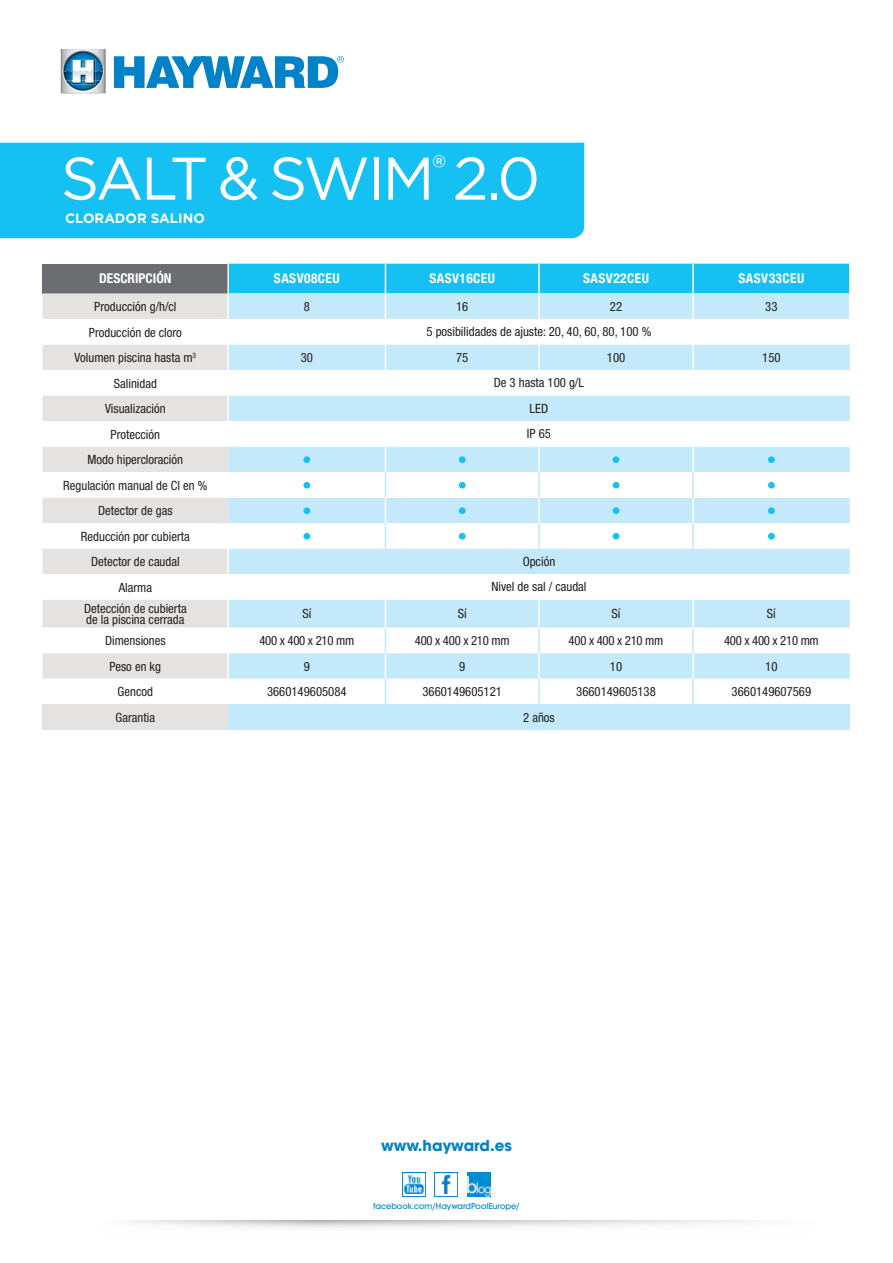
<style>
.page{position:relative;width:893px;height:1263px;background:#fff}
.page>*{position:absolute;margin:0;border:0;box-sizing:border-box;transform-origin:0 0}
.t1{font:60px "Gotham";letter-spacing:-.05em;color:#fff}
.t2{font:700 15px "ITC Avant Garde Std";color:#0081c7}
.t3{font:700 condensed 13.5px "Helvetica Neue LT Std";letter-spacing:.03em;color:#fff}
.t4{font:700 13.5px "Gotham";color:#fff}
.t5{font:700 condensed 13.5px "Helvetica Neue LT Std";color:#fff}
.t6{font:condensed 12.75px/25.5px "Helvetica Neue";color:#231f20;text-align:center}
.t7{font:condensed 12.75px "Helvetica Neue LT Std";color:#231f20}
.t8{font:condensed 12.75px "Helvetica Neue LT Std";letter-spacing:-.02em;color:#231f20}
.t9{font:500 9px "Avant Garde Gothic Itc T";color:#0081c7}
.s1{font-family:"Helvetica Neue LT Std"}
</style>
<div class="page">
<svg style="left:127px;top:1220px;width:629px;height:8px"></svg>
<div style="left:43px;top:264px;width:185px;height:29px;background:#6c6d70"></div>
<div style="left:43px;top:293px;width:184px;height:26px;background:#e4e3e1"></div>
<svg style="left:43px;top:344px;width:807px;height:335px"></svg>
<svg style="left:228px;top:421px;width:622px;height:283px"></svg>
<div style="left:43px;top:704px;width:185px;height:26px;background:#e4e3e1"></div>
<div style="left:228px;top:704px;width:622px;height:26px;background:#c3e9fa"></div>
<hr style="left:227px;top:395px;width:2px;height:26px;background:#fff">
<hr style="left:227px;top:549px;width:2px;height:25px;background:#fff">
<hr style="left:227px;top:574px;width:2px;height:26px;background:#fff">
<hr style="left:227px;top:600px;width:2px;height:28px;background:#fff">
<hr style="left:227px;top:628px;width:2px;height:25px;background:#fff">
<hr style="left:227px;top:653px;width:2px;height:26px;background:#fff">
<hr style="left:227px;top:679px;width:2px;height:25px;background:#fff">
<hr style="left:227px;top:264px;width:2px;height:29px;background:#fff">
<svg style="left:228px;top:264px;width:622px;height:55px;background:#68d3f5"></svg>
<hr style="left:227px;top:370px;width:2px;height:25px;background:#fff">
<hr style="left:227px;top:421px;width:2px;height:25px;background:#fff">
<hr style="left:227px;top:472px;width:2px;height:25px;background:#fff">
<hr style="left:227px;top:523px;width:2px;height:26px;background:#fff">
<hr style="left:227px;top:344px;width:2px;height:26px;background:#fff">
<svg style="left:385px;top:344px;width:1px;height:26px"></svg>
<hr style="left:538px;top:344px;width:2px;height:26px;background:#fff">
<hr style="left:692px;top:344px;width:2px;height:26px;background:#fff">
<hr style="left:538px;top:446px;width:2px;height:26px;background:#fff">
<hr style="left:692px;top:446px;width:2px;height:26px;background:#fff">
<hr style="left:538px;top:497px;width:2px;height:26px;background:#fff">
<hr style="left:692px;top:497px;width:2px;height:26px;background:#fff">
<hr style="left:538px;top:600px;width:2px;height:28px;background:#fff">
<hr style="left:692px;top:600px;width:2px;height:28px;background:#fff">
<hr style="left:538px;top:653px;width:2px;height:26px;background:#fff">
<hr style="left:692px;top:653px;width:2px;height:26px;background:#fff">
<hr style="left:538px;top:628px;width:2px;height:25px;background:#c3e9fa">
<hr style="left:692px;top:628px;width:2px;height:25px;background:#c3e9fa">
<svg style="left:385px;top:600px;width:1px;height:104px"></svg>
<hr style="left:538px;top:679px;width:2px;height:25px;background:#c3e9fa">
<hr style="left:692px;top:679px;width:2px;height:25px;background:#c3e9fa">
<hr style="left:538px;top:472px;width:2px;height:25px;background:#c3e9fa">
<hr style="left:692px;top:472px;width:2px;height:25px;background:#c3e9fa">
<svg style="left:385px;top:446px;width:1px;height:103px"></svg>
<hr style="left:538px;top:523px;width:2px;height:26px;background:#c3e9fa">
<hr style="left:692px;top:523px;width:2px;height:26px;background:#c3e9fa">
<div style="left:303px;top:456px;width:7px;height:7px;background:#15c0f2;border-radius:50%"></div>
<div style="left:459px;top:456px;width:7px;height:7px;background:#15c0f2;border-radius:50%"></div>
<div style="left:613px;top:456px;width:6px;height:7px;background:#15c0f2;border-radius:50%"></div>
<div style="left:768px;top:456px;width:7px;height:7px;background:#15c0f2;border-radius:50%"></div>
<div style="left:303px;top:482px;width:7px;height:6px;background:#15c0f2;border-radius:50%"></div>
<div style="left:459px;top:482px;width:7px;height:6px;background:#15c0f2;border-radius:50%"></div>
<svg style="left:613px;top:482px;width:6px;height:6px"></svg>
<div style="left:768px;top:482px;width:7px;height:6px;background:#15c0f2;border-radius:50%"></div>
<div style="left:303px;top:507px;width:7px;height:7px;background:#15c0f2;border-radius:50%"></div>
<div style="left:459px;top:507px;width:7px;height:7px;background:#15c0f2;border-radius:50%"></div>
<div style="left:613px;top:507px;width:6px;height:7px;background:#15c0f2;border-radius:50%"></div>
<div style="left:768px;top:507px;width:7px;height:7px;background:#15c0f2;border-radius:50%"></div>
<div style="left:303px;top:533px;width:7px;height:6px;background:#15c0f2;border-radius:50%"></div>
<div style="left:459px;top:533px;width:7px;height:6px;background:#15c0f2;border-radius:50%"></div>
<svg style="left:613px;top:533px;width:6px;height:6px"></svg>
<div style="left:768px;top:533px;width:7px;height:6px;background:#15c0f2;border-radius:50%"></div>
<img style="left:403px;top:1173px;width:23px;height:23px">
<img style="left:435px;top:1173px;width:23px;height:23px">
<img style="left:467px;top:1173px;width:23px;height:23px">
<div style="left:0;top:143px;width:584px;height:95px;background:#15c0f2"></div>
<svg style="left:114px;top:56px;width:230px;height:32px"></svg>
<img style="left:61px;top:49px;width:45px;height:45px">
<img style="left:63px;top:51px;width:41px;height:40px">
<img style="left:63px;top:60px;width:3px;height:31px">
<img style="left:64px;top:51px;width:39px;height:19px">
<img style="left:66px;top:80px;width:34px;height:11px">
<img style="left:64px;top:70px;width:8px;height:10px">
<img style="left:72px;top:59px;width:23px;height:26px">
<svg style="left:73px;top:60px;width:30px;height:23px"></svg>
<h1 class="t1" style="left:61px;top:140px;width:481px">SALT &amp; SWIM<sup>®</sup> 2.0</h1>
<p class="t4" style="left:65px;top:209px;width:141px">CLORADOR SALINO</p>
<p class="t5" style="left:99px;top:270px;width:74px">DESCRIPCIÓN</p>
<p class="t3" style="left:274px;top:270px;width:67px">SASV08CEU</p>
<p class="t3" style="left:429px;top:270px;width:67px">SASV16CEU</p>
<p class="t3" style="left:583px;top:270px;width:67px">SASV22CEU</p>
<p class="t3" style="left:739px;top:270px;width:67px">SASV33CEU</p>
<p class="t6" style="left:94px;top:294px;width:84px">Producción <span class="s1">g/h/cl</span></p>
<p class="t7" style="left:304px;top:299px;width:8px">8</p>
<p class="t7" style="left:456px;top:299px;width:14px">16</p>
<p class="t7" style="left:610px;top:299px;width:14px">22</p>
<p class="t7" style="left:765px;top:299px;width:14px">33</p>
<p class="t6" style="left:89px;top:319px;width:94px">Producción de cloro</p>
<p class="t7" style="left:427px;top:324px;width:226px">5 posibilidades de ajuste: 20, 40, 60, 80, 100 %</p>
<p class="t6" style="left:75px;top:345px;width:123px">Volumen piscina hasta m<sup>3</sup></p>
<p class="t7" style="left:301px;top:350px;width:14px">30</p>
<p class="t7" style="left:456px;top:350px;width:14px">75</p>
<p class="t7" style="left:607px;top:350px;width:20px">100</p>
<p class="t7" style="left:762px;top:350px;width:20px">150</p>
<p class="t6" style="left:114px;top:370px;width:45px">Salinidad</p>
<p class="t7" style="left:494px;top:375px;width:92px">De 3 hasta 100 g/L</p>
<p class="t6" style="left:105px;top:396px;width:62px">Visualización</p>
<p class="t7" style="left:530px;top:401px;width:20px">LED</p>
<p class="t6" style="left:111px;top:421px;width:51px">Protección</p>
<p class="t7" style="left:527px;top:426px;width:26px">IP 65</p>
<p class="t6" style="left:63px;top:447px;width:146px">Modo hipercloración<br>Regulación manual de Cl en %<br>Detector de gas<br>Reducción por cubierta<br>Detector de caudal</p>
<p class="t7" style="left:523px;top:554px;width:34px">Opción</p>
<p class="t6" style="left:119px;top:574px;width:35px">Alarma</p>
<p class="t7" style="left:491px;top:579px;width:97px">Nivel de sal / caudal</p>
<p class="t6" style="left:84px;top:603px;width:104px;line-height:11.2px;text-align:left">Detección de cubierta de la piscina cerrada</p>
<p class="t7" style="left:302px;top:606px;width:10px">Sí</p>
<p class="t7" style="left:458px;top:606px;width:10px">Sí</p>
<p class="t7" style="left:612px;top:606px;width:10px">Sí</p>
<p class="t7" style="left:767px;top:606px;width:10px">Sí</p>
<p class="t6" style="left:105px;top:628px;width:62px">Dimensiones</p>
<p class="t8" style="left:259px;top:633px;width:96px">400 x 400 x 210 mm</p>
<p class="t8" style="left:415px;top:633px;width:96px">400 x 400 x 210 mm</p>
<p class="t8" style="left:569px;top:633px;width:96px">400 x 400 x 210 mm</p>
<p class="t8" style="left:724px;top:633px;width:96px">400 x 400 x 210 mm</p>
<p class="t6" style="left:110px;top:654px;width:53px">Peso en kg</p>
<p class="t7" style="left:304px;top:659px;width:8px">9</p>
<p class="t7" style="left:459px;top:659px;width:8px">9</p>
<p class="t7" style="left:610px;top:659px;width:14px">10</p>
<p class="t7" style="left:765px;top:659px;width:14px">10</p>
<p class="t7" style="left:118px;top:684px;width:37px">Gencod</p>
<p class="t7" style="left:267px;top:684px;width:81px">3660149605084</p>
<p class="t7" style="left:422px;top:684px;width:81px">3660149605121</p>
<p class="t7" style="left:576px;top:684px;width:81px">3660149605138</p>
<p class="t7" style="left:732px;top:684px;width:81px">3660149607569</p>
<p class="t6" style="left:116px;top:705px;width:41px">Garantia</p>
<p class="t7" style="left:523px;top:710px;width:33px">2 años</p>
<p class="t2" style="left:381px;top:1135px;width:132px">www.hayward.es</p>
<p class="t9" style="left:373px;top:1201px;width:148px">facebook.com/HaywardPoolEurope/</p>
</div>
